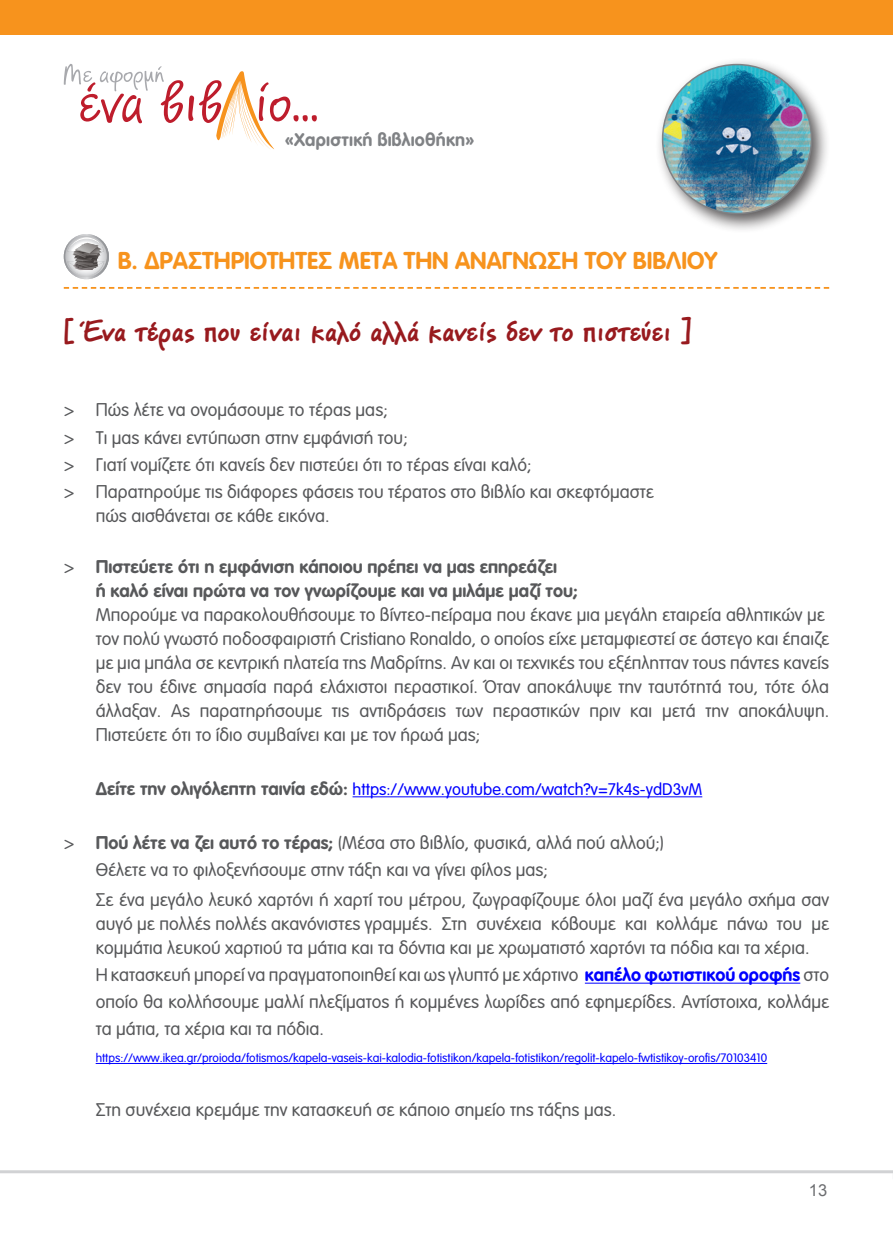
<style>
.page{position:relative;width:893px;height:1234px;background:#fff}
.page>*{position:absolute;margin:0;border:0;box-sizing:border-box;transform-origin:0 0}
.t1{font:700 30px "PF Reminder";color:#981a1e}
.t2{font:800 24px "PF Futura Neu Rounded";color:#f7931d}
.t3{font:300 18px/24px "PF Futura Neu Rounded";color:#57585a;text-align:justify}
.t4{font:800 18px "PF Futura Neu Rounded";color:#57585a}
.t5{font:800 18px "PF Futura Neu Rounded";letter-spacing:.01em;color:#808285}
.t6{font:300 16.5px "PF Futura Neu Rounded";color:#00f}
.t7{font:16.5px "Arial";color:#6c6d70}
.t8{font:300 12px "PF Futura Neu Rounded";color:#00f}
.s1{font-weight:300}
.s2{font-weight:800;font-size:18px;color:#57585a}
.s3{font-weight:800}
.s4{font-weight:800;color:#00f}
</style>
<div class="page">
<svg style="left:64px;top:64px;width:253px;height:85px"></svg>
<div style="left:0;top:0;width:893px;height:34px;background:#f7931d"></div>
<svg style="left:0;top:1170px;width:893px;height:4px"></svg>
<hr style="left:353px;top:796px;width:349px;height:1px;background:#00f">
<hr style="left:585px;top:982px;width:215px;height:1px;background:#00f">
<hr style="left:96px;top:1062px;width:671px;height:1px;background:#00f">
<svg style="left:64px;top:287px;width:765px;height:2px"></svg>
<svg style="left:64px;top:234px;width:45px;height:45px"></svg>
<div style="left:655px;top:57px;width:176px;height:176px;background:#231f20;opacity:.75"></div>
<img style="left:663px;top:65px;width:148px;height:148px;border-radius:74px">
<p class="t5" style="left:285px;top:129px;width:191px">«Χαριστική βιβλιοθήκη»</p>
<p class="t2" style="left:118px;top:247px;width:601px">Β. ΔΡΑΣΤΗΡΙΟΤΗΤΕΣ ΜΕΤΑ ΤΗΝ ΑΝΑΓΝΩΣΗ ΤΟΥ ΒΙΒΛΙΟΥ</p>
<p class="t1" style="left:64px;top:315px;width:629px">[ Ένα τέρας που είναι καλό αλλά κανείς δεν το πιστεύει ]</p>
<p class="t3" style="left:64px;top:398px;width:326px">&gt; Πώς λέτε να ονομάσουμε το τέρας μας;</p>
<p class="t3" style="left:64px;top:425px;width:346px">&gt; Τι μας κάνει εντύπωση στην εμφάνισή του;</p>
<p class="t3" style="left:64px;top:452px;width:469px">&gt; Γιατί νομίζετε ότι κανείς δεν πιστεύει ότι το τέρας είναι καλό;</p>
<p class="t3" style="left:64px;top:479px;width:592px">&gt; Παρατηρούμε τις διάφορες φάσεις του τέρατος στο βιβλίο και σκεφτόμαστε</p>
<p class="t3" style="left:96px;top:503px;width:236px">πώς αισθάνεται σε κάθε εικόνα.</p>
<p class="t4" style="left:64px;top:555px;width:495px"><span class="s1">&gt;</span> Πιστεύετε ότι η εμφάνιση κάποιου πρέπει να μας επηρεάζει</p>
<p class="t4" style="left:96px;top:579px;width:484px">ή καλό είναι πρώτα να τον γνωρίζουμε και να μιλάμε μαζί του;</p>
<p class="t3" style="left:96px;top:602px;width:735px;text-align:left">Μπορούμε να παρακολουθήσουμε το βίντεο-πείραμα που έκανε μια μεγάλη εταιρεία αθλητικών με τον πολύ γνωστό ποδοσφαιριστή Cristiano Ronaldo, ο οποίος είχε μεταμφιεστεί σε άστεγο και έπαιζε με μια μπάλα σε κεντρική πλατεία της Μαδρίτης. Αν και οι τεχνικές του εξέπλητταν τους πάντες κανείς δεν του έδινε σημασία παρά ελάχιστοι περαστικοί. Όταν αποκάλυψε την ταυτότητά του, τότε όλα άλλαξαν. Ας παρατηρήσουμε τις αντιδράσεις των περαστικών πριν και μετά την αποκάλυψη.<br>Πιστεύετε ότι το ίδιο συμβαίνει και με τον ήρωά μας;</p>
<p class="t6" style="left:96px;top:779px;width:608px"><span class="s2">Δείτε την ολιγόλεπτη ταινία εδώ:</span> https://www.youtube.com/watch?v=7k4s-ydD3vM</p>
<p class="t3" style="left:64px;top:830px;width:602px">&gt; <span class="s3">Πού λέτε να ζει αυτό το τέρας;</span> (Μέσα στο βιβλίο, φυσικά, αλλά πού αλλού;)</p>
<p class="t3" style="left:96px;top:857px;width:454px">Θέλετε να το φιλοξενήσουμε στην τάξη και να γίνει φίλος μας;</p>
<p class="t3" style="left:96px;top:887px;width:735px">Σε ένα μεγάλο λευκό χαρτόνι ή χαρτί του μέτρου, ζωγραφίζουμε όλοι μαζί ένα μεγάλο σχήμα σαν αυγό με πολλές πολλές ακανόνιστες γραμμές. Στη συνέχεια κόβουμε και κολλάμε πάνω του με κομμάτια λευκού χαρτιού τα μάτια και τα δόντια και με χρωματιστό χαρτόνι τα πόδια και τα χέρια.</p>
<p class="t3" style="left:96px;top:960px;width:735px;line-height:27px">H κατασκευή μπορεί να πραγματοποιηθεί και ως γλυπτό με χάρτινο <span class="s4">καπέλο φωτιστικού οροφής</span> στο οποίο θα κολλήσουμε μαλλί πλεξίματος ή κομμένες λωρίδες από εφημερίδες. Αντίστοιχα, κολλάμε τα μάτια, τα χέρια και τα πόδια.</p>
<p class="t8" style="left:96px;top:1050px;width:673px">https://www.ikea.gr/proioda/fotismos/kapela-vaseis-kai-kalodia-fotistikon/kapela-fotistikon/regolit-kapelo-fwtistikoy-orofis/70103410</p>
<p class="t3" style="left:96px;top:1097px;width:522px">Στη συνέχεια κρεμάμε την κατασκευή σε κάποιο σημείο της τάξης μας.</p>
<p class="t7" style="left:809px;top:1178px;width:20px">13</p>
</div>
